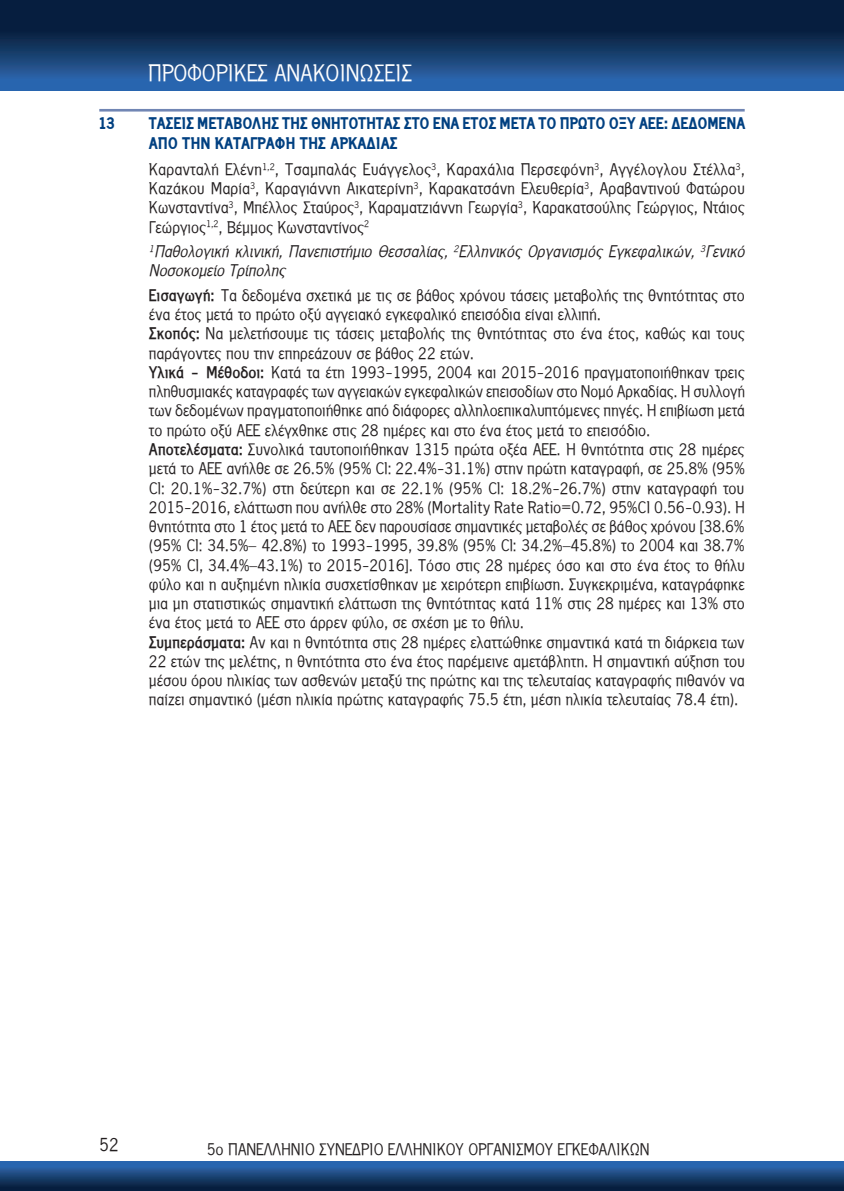
<style>
.page{position:relative;width:844px;height:1191px;background:#fff}
.page>*{position:absolute;margin:0;border:0;box-sizing:border-box;transform-origin:0 0}
.t1{font:22.22px "PF Panel";color:#fff}
.t2{font:17.5px "PF Panel";color:#231f20}
.t3{font:15.75px/19.2px "PF Panel";color:#231f20}
.t4{font:italic 15.75px/19.2px "PF Panel";color:#231f20}
.t5{font:900 15.75px "PF Panel";letter-spacing:-.005em;color:#014081}
.s1{font-weight:900;color:#014081}
.s2{font-weight:700}
</style>
<div class="page">
<svg style="left:0;top:0;width:843px;height:91px;background:#143968"></svg>
<div style="left:0;top:1161px;width:843px;height:30px;background:linear-gradient(to bottom,#3171bf,#061a36)"></div>
<hr style="left:99px;top:109px;width:645px;height:3px;background:#7186b4">
<h1 class="t1" style="left:148px;top:61px;width:265px">ΠΡΟΦΟΡΙΚΕΣ ΑΝΑΚΟΙΝΩΣΕΙΣ</h1>
<p class="t5" style="left:99px;top:115px;width:32px">13 Τάσ</p>
<p class="t5" style="left:173px;top:115px;width:269px">εις μεταβολής της θνητότητας στο ένα</p>
<p class="t5" style="left:462px;top:115px;width:156px">έτος μετά το πρώτο οξύ</p>
<p class="t5" style="left:639px;top:115px;width:89px">ΑΕΕ: δεδο μένα</p>
<p class="t5" style="left:149px;top:134px;width:103px">από την καταγραφή</p>
<p class="t3" style="left:149px;top:130px;width:597px;line-height:26.2px;text-indent:151px"><span class="s1">της Αρκαδίας<br></span>Καρανταλή Ελένη<sup>1,2</sup>, Τσαμπαλάς Ευάγγελος<sup>3</sup>, Καραχάλια Περσεφόνη<sup>3</sup>, Αγγέλογλου Στέλλα<sup>3</sup>,</p>
<p class="t3" style="left:149px;top:179px;width:597px;text-align:justify">Καζάκου Μαρία<sup>3</sup>, Καραγιάννη Αικατερίνη<sup>3</sup>, Καρακατσάνη Ελευθερία<sup>3</sup>, Αραβαντινού Φατώρου Κωνσταντίνα<sup>3</sup>, Μπέλλος Σταύρος<sup>3</sup>, Καραματζιάννη Γεωργία<sup>3</sup>, Καρακατσούλης Γεώργιος, Ντάιος Γεώργιος<sup>1,2</sup>, Βέμμος Κωνσταντίνος<sup>2</sup></p>
<p class="t4" style="left:149px;top:242px;width:597px"><sup>1</sup>Παθολογική κλινική, Πανεπιστήμιο Θεσσαλίας, <sup>2</sup>Ελληνικός Οργανισμός Εγκεφαλικών, <sup>3</sup>Γενικό<br>Νοσοκομείο Τρίπολης</p>
<p class="t3" style="left:149px;top:286px;width:597px"><span class="s2">Εισαγωγή:</span> Τα δεδομένα σχετικά με τις σε βάθος χρόνου τάσεις μεταβολής της θνητότητας στο ένα έτος μετά το πρώτο οξύ αγγειακό εγκεφαλικό επεισόδια είναι ελλιπή.<br><span class="s2">Σκοπός:</span> Να μελετήσουμε τις τάσεις μεταβολής της θνητότητας στο ένα έτος, καθώς και τους παράγοντες που την επηρεάζουν σε βάθος 22 ετών.<br><span class="s2">Υλικά - Μέθοδοι:</span> Κατά τα έτη 1993-1995, 2004 και 2015-2016 πραγματοποιήθηκαν τρεις πληθυσμιακές καταγραφές των αγγειακών εγκεφαλικών επεισοδίων στο Νομό Αρκαδίας. Η συλλογή των δεδομένων πραγματοποιήθηκε από διάφορες αλληλοεπικαλυπτόμενες πηγές. Η επιβίωση μετά το πρώτο οξύ ΑΕΕ ελέγχθηκε στις 28 ημέρες και στο ένα έτος μετά το επεισόδιο.<br><span class="s2">Αποτελέσματα:</span> Συνολικά ταυτοποιήθηκαν 1315 πρώτα οξέα ΑΕΕ. Η θνητότητα στις 28 ημέρες μετά το ΑΕΕ ανήλθε σε 26.5% (95% Cl: 22.4%-31.1%) στην πρώτη καταγραφή, σε 25.8% (95% Cl: 20.1%-32.7%) στη δεύτερη και σε 22.1% (95% Cl: 18.2%-26.7%) στην καταγραφή του 2015-2016, ελάττωση που ανήλθε στο 28% (Mortality Rate Ratio=0.72, 95%CI 0.56-0.93). Η θνητότητα στο 1 έτος μετά το ΑΕΕ δεν παρουσίασε σημαντικές μεταβολές σε βάθος χρόνου [38.6% (95% Cl: 34.5%– 42.8%) το 1993-1995, 39.8% (95% Cl: 34.2%–45.8%) το 2004 και 38.7% (95% Cl, 34.4%–43.1%) το 2015-2016]. Τόσο στις 28 ημέρες όσο και στο ένα έτος το θήλυ φύλο και η αυξημένη ηλικία συσχετίσθηκαν με χειρότερη επιβίωση. Συγκεκριμένα, καταγράφηκε μια μη στατιστικώς σημαντική ελάττωση της θνητότητας κατά 11% στις 28 ημέρες και 13% στο ένα έτος μετά το ΑΕΕ στο άρρεν φύλο, σε σχέση με το θήλυ.<br><span class="s2">Συμπεράσματα:</span> Αν και η θνητότητα στις 28 ημέρες ελαττώθηκε σημαντικά κατά τη διάρκεια των 22 ετών της μελέτης, η θνητότητα στο ένα έτος παρέμεινε αμετάβλητη. Η σημαντική αύξηση του μέσου όρου ηλικίας των ασθενών μεταξύ της πρώτης και της τελευταίας καταγραφής πιθανόν να παίζει σημαντικό (μέση ηλικία πρώτης καταγραφής 75.5 έτη, μέση ηλικία τελευταίας 78.4 έτη).</p>
<p class="t2" style="left:99px;top:1135px;width:21px">52</p>
<p class="t3" style="left:207px;top:1139px;width:444px">5o ΠΑΝΕΛΛΗΝΙΟ ΣΥΝΕΔΡΙΟ ΕΛΛΗΝΙΚΟΥ ΟΡΓΑΝΙΣΜΟΥ ΕΓΚΕΦΑΛΙΚΩΝ</p>
</div>
